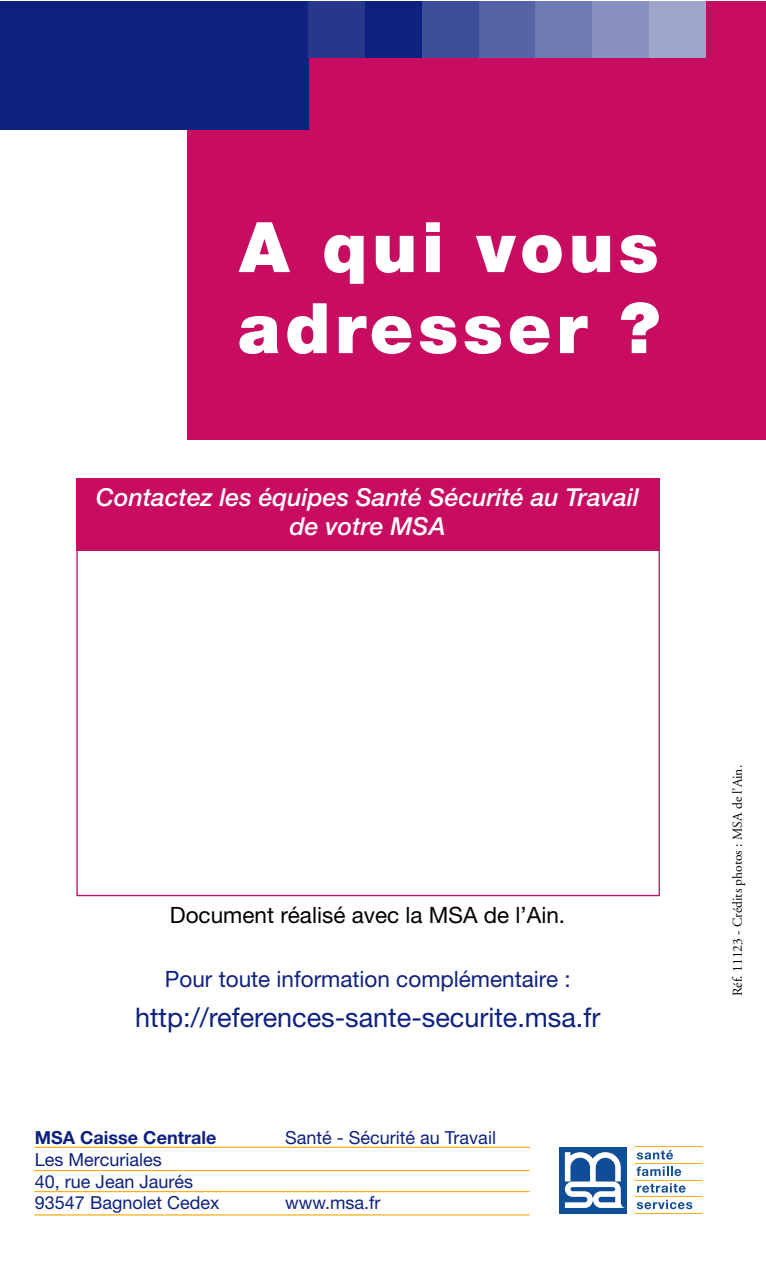
<style>
.page{position:relative;width:766px;height:1276px;background:#fff}
.page>*{position:absolute;margin:0;border:0;box-sizing:border-box;transform-origin:0 0}
.t1{font:900 69.75px/81px "Helvetica Neue";letter-spacing:.065em;color:#fff}
.t2{font:27px "Helvetica Neue";color:#0e2180}
.t3{font:italic 500 24.75px/29.7px "Helvetica Neue";color:#fff;text-align:center}
.t4{font:22.5px "Helvetica Neue";color:#0e2180}
.t5{font:22.5px "Helvetica Neue";color:#000}
.t6{font:18px/21.6px "Helvetica Neue";color:#0e2180}
.t7{font:700 18px "Helvetica Neue";color:#0e2180}
.t8{font:13.5px "Adobe Garamond";color:#000}
</style>
<div class="page">
<div style="left:76px;top:478px;width:584px;height:72px;background:#c80c61"></div>
<div style="left:187px;top:1px;width:578px;height:438px;background:#c80c61"></div>
<div style="left:0;top:1px;width:309px;height:128px;background:#0e2180"></div>
<svg style="left:636px;top:1150px;width:37px;height:9px"></svg>
<svg style="left:636px;top:1166px;width:45px;height:10px"></svg>
<svg style="left:637px;top:1183px;width:48px;height:9px"></svg>
<svg style="left:636px;top:1199px;width:56px;height:10px"></svg>
<hr style="left:635px;top:1146px;width:67px;height:1px;background:#faaf18">
<hr style="left:635px;top:1163px;width:67px;height:1px;background:#faaf18">
<hr style="left:635px;top:1179px;width:67px;height:1px;background:#faaf18">
<hr style="left:635px;top:1196px;width:67px;height:1px;background:#faaf18">
<hr style="left:635px;top:1212px;width:67px;height:1px;background:#faaf18">
<div style="left:559px;top:1146px;width:67px;height:67px;background:#0f4d96"></div>
<svg style="left:564px;top:1152px;width:61px;height:56px"></svg>
<hr style="left:34px;top:1146px;width:496px;height:2px;background:#ffa605">
<hr style="left:34px;top:1170px;width:495px;height:1px;background:#ffa605">
<hr style="left:34px;top:1191px;width:495px;height:1px;background:#ffa605">
<hr style="left:34px;top:1214px;width:495px;height:1px;background:#ffa605">
<div style="left:592px;top:1px;width:57px;height:57px;background:#8790bf"></div>
<div style="left:649px;top:1px;width:57px;height:57px;background:#9fa6cc"></div>
<div style="left:535px;top:1px;width:57px;height:57px;background:#6e7ab3"></div>
<div style="left:478px;top:1px;width:57px;height:57px;background:#5663a6"></div>
<div style="left:421px;top:1px;width:57px;height:57px;background:#3e4d99"></div>
<div style="left:364px;top:1px;width:57px;height:57px;background:#0e2180"></div>
<div style="left:307px;top:1px;width:57px;height:57px;background:#26378c"></div>
<h1 class="t1" style="left:238px;top:212px;width:423px">A qui vous adresser ?</h1>
<h3 class="t3" style="left:96px;top:484px;width:544px">Contactez les équipes Santé Sécurité au Travail de votre MSA</h3>
<p class="t5" style="left:170px;top:907px;width:396px">Document réalisé avec la MSA de l’Ain.</p>
<p class="t4" style="left:165px;top:970px;width:407px">Pour toute information complémentaire :</p>
<h2 class="t2" style="left:135px;top:1008px;width:466px">http://references-sante-securite.msa.fr</h2>
<p class="t7" style="left:35px;top:1131px;width:183px">MSA Caisse Centrale</p>
<p class="t6" style="left:35px;top:1150px;width:186px">Les Mercuriales<br>40, rue Jean Jaurés<br>93547 Bagnolet Cedex</p>
<p class="t6" style="left:285px;top:1129px;width:212px">Santé - Sécurité au Travail</p>
<p class="t6" style="left:285px;top:1193px;width:97px">www.msa.fr</p>
<p class="t8" style="left:731px;top:996px;width:233px;rotate:-90deg">Réf. 11123 - Crédits photos : MSA de l’Ain.</p>
</div>
